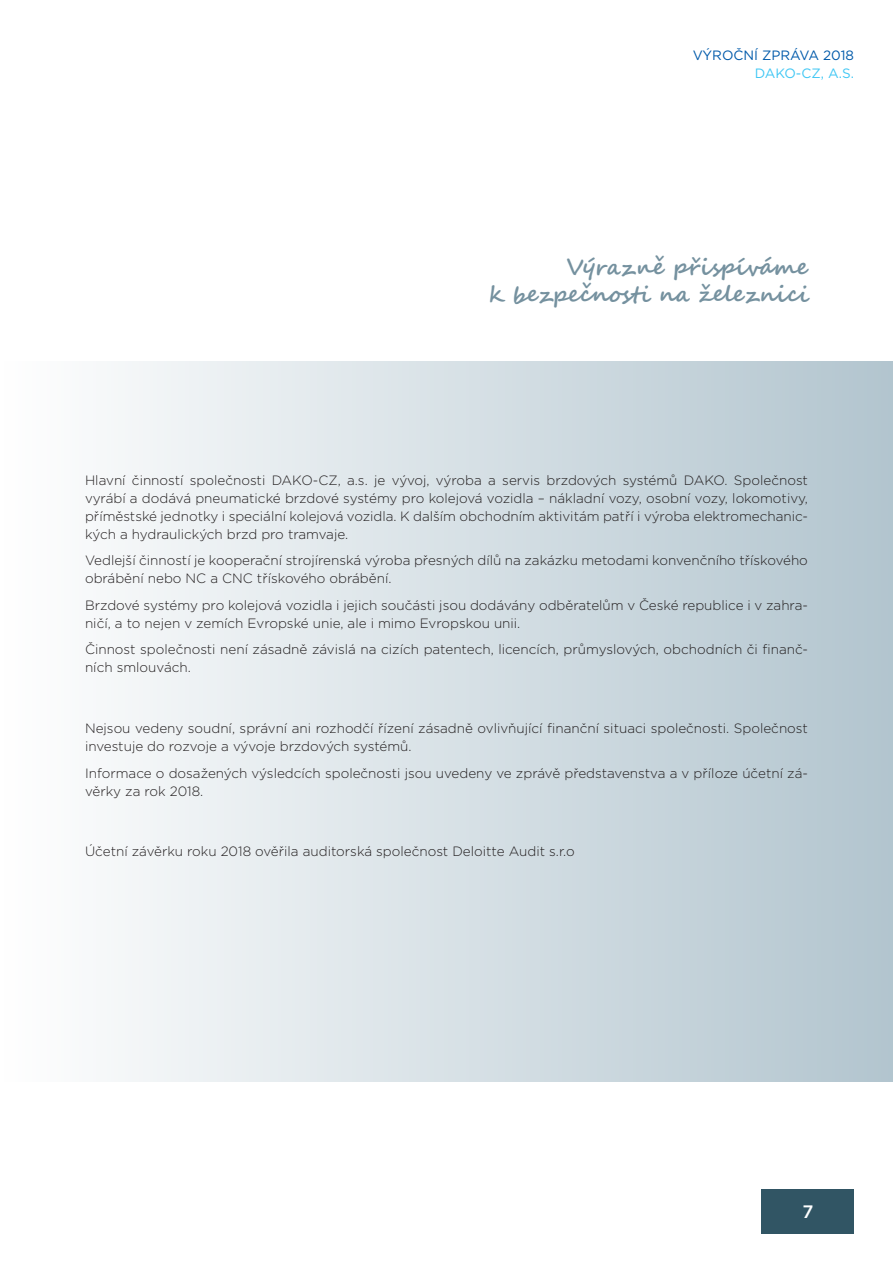
<style>
.page{position:relative;width:893px;height:1263px;background:#fff}
.page>*{position:absolute;margin:0;border:0;box-sizing:border-box;transform-origin:0 0}
.t1{font:700 22.5px/27px "Segoe Script";color:#75919f;text-align:right}
.t2{font:500 18px "Gotham";color:#fff}
.odstavec{font:300 13.5px/18px "Gotham";color:#231f20}
.t3{font:13.5px "Gotham";color:#015aaa}
.t4{font:13.5px "Gotham";letter-spacing:-.025em;color:#40c7f4}
</style>
<div class="page">
<div style="left:0;top:361px;width:893px;height:721px;background:linear-gradient(to right,#fff,#b2c5cf)"></div>
<div style="left:762px;top:1189px;width:92px;height:44px;background:#315564"></div>
<p class="t3" style="left:693px;top:47px;width:163px">VÝROČNÍ ZPRÁVA 2018</p>
<p class="t4" style="left:755px;top:65px;width:101px">DAKO-CZ, A.S.</p>
<h1 class="t1" style="left:489px;top:254px;width:323px">Výrazně přispíváme<br>k bezpečnosti na železnici</h1>
<p class="odstavec" style="left:85px;top:471px;width:724px;text-align:justify">Hlavní činností společnosti DAKO-CZ, a.s. je vývoj, výroba a servis brzdových systémů DAKO. Společnost vyrábí a dodává pneumatické brzdové systémy pro kolejová vozidla – nákladní vozy, osobní vozy, lokomotivy, příměstské jednotky i speciální kolejová vozidla. K dalším obchodním aktivitám patří i výroba elektromechanic&shy;kých a hydraulických brzd pro tramvaje.</p>
<p class="odstavec" style="left:85px;top:551px;width:724px">Vedlejší činností je kooperační strojírenská výroba přesných dílů na zakázku metodami konvenčního třískového obrábění nebo NC a CNC třískového obrábění.</p>
<p class="odstavec" style="left:85px;top:596px;width:724px">Brzdové systémy pro kolejová vozidla i jejich součásti jsou dodávány odběratelům v České republice i v zahra&shy;ničí, a to nejen v zemích Evropské unie, ale i mimo Evropskou unii.</p>
<p class="odstavec" style="left:85px;top:640px;width:724px">Činnost společnosti není zásadně závislá na cizích patentech, licencích, průmyslových, obchodních či finanč&shy;ních smlouvách.</p>
<p class="odstavec" style="left:85px;top:719px;width:724px">Nejsou vedeny soudní, správní ani rozhodčí řízení zásadně ovlivňující finanční situaci společnosti. Společnost investuje do rozvoje a vývoje brzdových systémů.</p>
<p class="odstavec" style="left:85px;top:763px;width:724px">Informace o dosažených výsledcích společnosti jsou uvedeny ve zprávě představenstva a v příloze účetní zá&shy;věrky za rok 2018.</p>
<p class="odstavec" style="left:85px;top:842px;width:491px">Účetní závěrku roku 2018 ověřila auditorská společnost Deloitte Audit s.r.o</p>
<h2 class="t2" style="left:802px;top:1200px;width:12px">7</h2>
</div>
